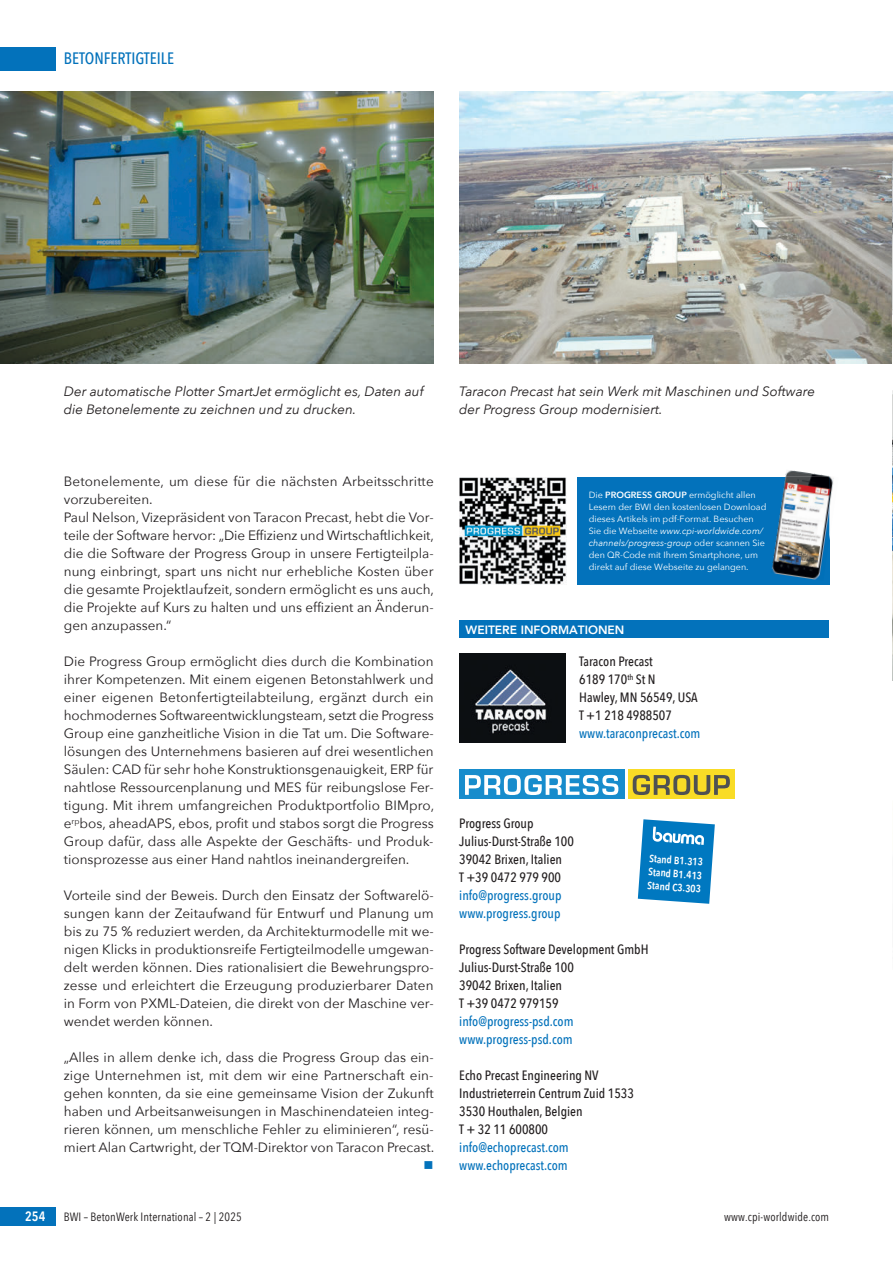
<style>
.page{position:relative;width:893px;height:1263px;background:#fff}
.page>*{position:absolute;margin:0;border:0;box-sizing:border-box;transform-origin:0 0}
.t1{font:500 16.5px "Avenir Next Condensed";color:#0372bb}
.t2{font:13.5px/18px "Avenir Next";color:#231f20;text-align:justify}
.t3{font:500 13.5px/18px "Avenir Next Condensed";color:#231f20}
.t4{font:italic 13.5px/18px "Avenir Next";color:#231f20}
.t5{font:500 13.5px/18px "Avenir Next Condensed";color:#0372bb}
.t6{font:600 13.5px "Avenir Next Condensed";color:#fff}
.t7{font:13.5px "Wingdings";color:#0372bb}
.t8{font:12px "Avenir Next Condensed";letter-spacing:.01em;color:#231f20}
.t9{font:800 12px "Avenir";color:#fff}
.t10{font:600 10.5px/13.5px "Avenir Next Condensed";color:#fff;text-align:justify}
.t11{font:9px/12px "Avenir Next";color:#fff}
.s1{font-weight:600}
.s2{font-style:italic}
</style>
<div class="page">
<div style="left:0;top:47px;width:55px;height:23px;background:#0372bb"></div>
<div style="left:0;top:1208px;width:55px;height:18px;background:#0372bb"></div>
<img style="left:0;top:91px;width:434px;height:273px">
<img style="left:459px;top:92px;width:433px;height:272px">
<div style="left:459px;top:621px;width:370px;height:17px;background:#0372bb"></div>
<img style="left:459px;top:653px;width:106px;height:89px">
<div style="left:459px;top:770px;width:165px;height:29px;background:#178ccc"></div>
<div style="left:628px;top:770px;width:106px;height:29px;background:#f9dc26"></div>
<svg style="left:465px;top:775px;width:153px;height:20px"></svg>
<svg style="left:633px;top:775px;width:97px;height:20px"></svg>
<svg style="left:638px;top:819px;width:77px;height:85px;background:#2d90cb"></svg>
<img style="left:892px;top:162px;width:1px;height:518px">
<div style="left:577px;top:477px;width:252px;height:107px;background:#0372bb"></div>
<img style="left:459px;top:477px;width:107px;height:107px">
<img style="left:785px;top:470px;width:49px;height:70px">
<img style="left:771px;top:477px;width:58px;height:103px">
<p class="t1" style="left:64px;top:49px;width:112px">BETONFERTIGTEILE</p>
<p class="t4" style="left:64px;top:382px;width:361px">Der automatische Plotter SmartJet ermöglicht es, Daten auf die Betonelemente zu zeichnen und zu drucken.</p>
<p class="t4" style="left:459px;top:382px;width:357px">Taracon Precast hat sein Werk mit Maschinen und Software der Progress Group modernisiert.</p>
<p class="t2" style="left:64px;top:472px;width:372px;text-align:left">Betonelemente, um diese für die nächsten Arbeitsschritte vorzubereiten.<br>Paul Nelson, Vizepräsident von Taracon Precast, hebt die Vor&shy;teile der Software hervor: „Die Effizienz und Wirtschaftlichkeit, die die Software der Progress Group in unsere Fertigteilpla&shy;nung einbringt, spart uns nicht nur erhebliche Kosten über die gesamte Projektlaufzeit, sondern ermöglicht es uns auch, die Projekte auf Kurs zu halten und uns effizient an Änderun&shy;gen anzupassen.“</p>
<p class="t2" style="left:64px;top:652px;width:372px">Die Progress Group ermöglicht dies durch die Kombination ihrer Kompetenzen. Mit einem eigenen Betonstahlwerk und einer eigenen Betonfertigteilabteilung, ergänzt durch ein hochmodernes Softwareentwicklungsteam, setzt die Progress Group eine ganzheitliche Vision in die Tat um. Die Software&shy;lösungen des Unternehmens basieren auf drei wesentlichen Säulen: CAD für sehr hohe Konstruktionsgenauigkeit, ERP für nahtlose Ressourcenplanung und MES für reibungslose Fer&shy;tigung. Mit ihrem umfangreichen Produktportfolio BIMpro, e<sup>rp</sup>bos, aheadAPS, ebos, profit und stabos sorgt die Progress Group dafür, dass alle Aspekte der Geschäfts- und Produk&shy;tionsprozesse aus einer Hand nahtlos ineinandergreifen.</p>
<p class="t2" style="left:64px;top:886px;width:372px">Vorteile sind der Beweis. Durch den Einsatz der Softwarelö&shy;sungen kann der Zeitaufwand für Entwurf und Planung um bis zu 75 % reduziert werden, da Architekturmodelle mit we&shy;nigen Klicks in produktionsreife Fertigteilmodelle umgewan&shy;delt werden können. Dies rationalisiert die Bewehrungspro&shy;zesse und erleichtert die Erzeugung produzierbarer Daten in Form von PXML-Dateien, die direkt von der Maschine ver&shy;wendet werden können.</p>
<p class="t2" style="left:64px;top:1048px;width:372px">„Alles in allem denke ich, dass die Progress Group das ein&shy;zige Unternehmen ist, mit dem wir eine Partnerschaft ein&shy;gehen konnten, da sie eine gemeinsame Vision der Zukunft haben und Arbeitsanweisungen in Maschinendateien integ&shy;rieren können, um menschliche Fehler zu eliminieren“, resü&shy;miert Alan Cartwright, der TQM-Direktor von Taracon Precast.</p>
<p class="t7" style="left:424px;top:1158px;width:12px">■</p>
<p class="t11" style="left:589px;top:488px;width:179px">Die <span class="s1">PROGRESS GROUP</span> ermöglicht allen Lesern der BWI den kostenlosen Download dieses Artikels im pdf-Format. Besuchen Sie die Webseite <span class="s2">www.cpi-worldwide.com/ channels/progress-group</span> oder scannen Sie den QR-Code mit Ihrem Smartphone, um direkt auf diese Web seite zu gelangen.</p>
<p class="t9" style="left:466px;top:620px;width:160px">WEITERE INFORMATIONEN</p>
<p class="t3" style="left:579px;top:652px;width:120px">Taracon Precast<br>6189 170<sup>th</sup> St N<br>Hawley, MN 56549, USA<br>T +1 218 4988507</p>
<p class="t5" style="left:579px;top:724px;width:123px">www.taraconprecast.com</p>
<p class="t3" style="left:459px;top:814px;width:116px">Progress Group<br>Julius-Durst-Straße 100<br>39042 Brixen, Italien<br>T +39 0472 979 900</p>
<p class="t5" style="left:459px;top:886px;width:104px">info@progress.group www.progress.group</p>
<p class="t3" style="left:459px;top:940px;width:191px">Progress Software Development GmbH<br>Julius-Durst-Straße 100<br>39042 Brixen, Italien<br>T +39 0472 979159</p>
<p class="t5" style="left:459px;top:1012px;width:116px">info@progress-psd.com www.progress-psd.com</p>
<p class="t3" style="left:459px;top:1066px;width:176px">Echo Precast Engineering NV<br>Industrieterrein Centrum Zuid 1533<br>3530 Houthalen, Belgien<br>T + 32 11 600800</p>
<p class="t5" style="left:459px;top:1138px;width:111px">info@echoprecast.com www.echoprecast.com</p>
<p class="t10" style="left:650px;top:851px;width:55px;rotate:4deg">Stand B1.313<br>Stand B1.413<br>Stand C3.303</p>
<p class="t6" style="left:25px;top:1205px;width:22px">254</p>
<p class="t8" style="left:64px;top:1207px;width:179px">BWI – BetonWerk International – 2 | 2025</p>
<p class="t8" style="left:724px;top:1207px;width:107px">www.cpi-worldwide.com</p>
</div>
